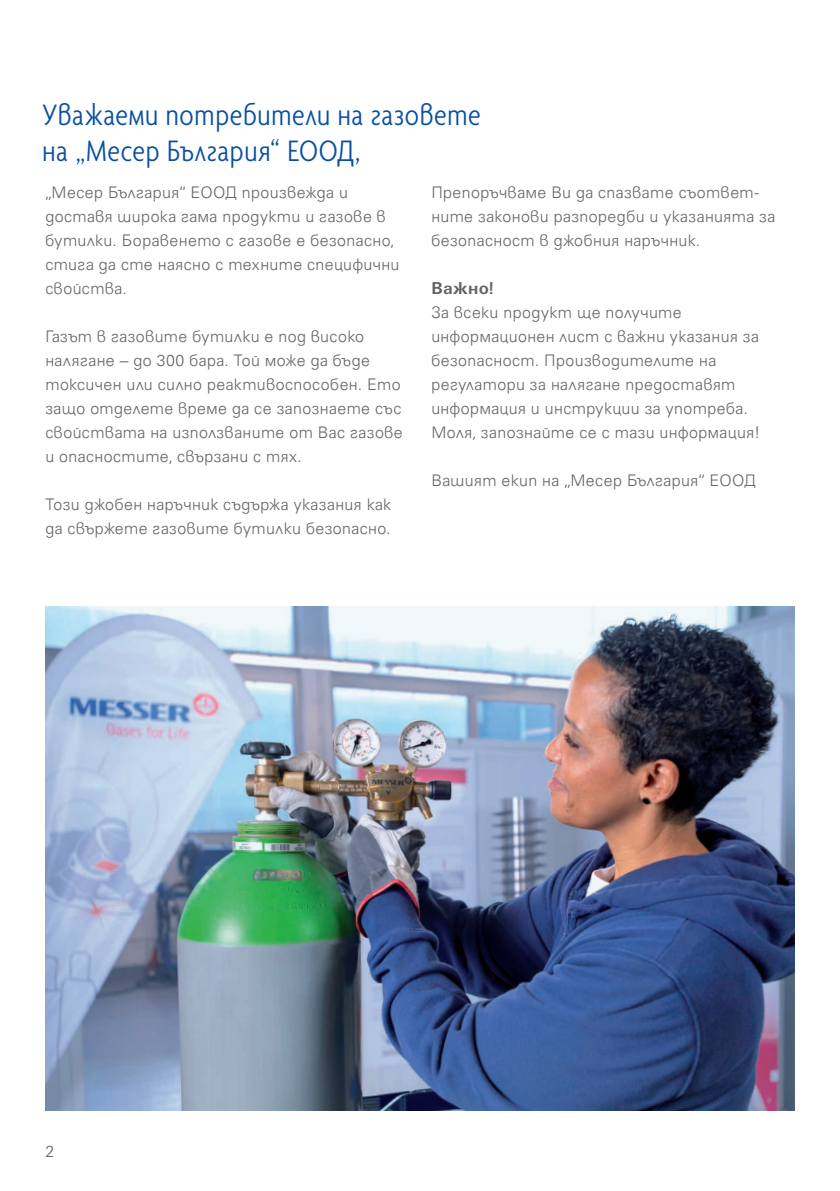
<style>
.page{position:relative;width:840px;height:1191px;background:#fff}
.page>*{position:absolute;margin:0;border:0;box-sizing:border-box;transform-origin:0 0}
.t1{font:300 condensed 32px/36px "Agenda Bg";letter-spacing:.02em;color:#0a4fa2}
.t2{font:300 18px/24px "Universum Bg";letter-spacing:.025em;color:#636366}
.t3{font:700 18px "Universum Bg";letter-spacing:.02em;color:#636366}
</style>
<div class="page">
<img style="left:45px;top:606px;width:749px;height:504px">
<h1 class="t1" style="left:43px;top:96px;width:439px">Уважаеми потребители на газовете на „Месер България“ ЕООД,</h1>
<p class="t2" style="left:45px;top:181px;width:355px">„Месер България“ ЕООД произвежда и доставя широка гама продукти и газове в бутилки. Боравенето с газове е безопасно, стига да сте наясно с техните специфични свойства.</p>
<p class="t2" style="left:45px;top:325px;width:359px">Газът в газовите бутилки е под високо налягане – до 300 бара. Той може да бъде токсичен или силно реактивоспособен. Ето защо отделете време да се запознаете със свойствата на използваните от Вас газове и опасностите, свързани с тях.</p>
<p class="t2" style="left:45px;top:492px;width:347px">Този джобен наръчник съдържа указания как да свържете газовите бутилки безопасно.</p>
<p class="t2" style="left:431px;top:180px;width:345px">Препоръчваме Ви да спазвате съответ&shy;ните законови разпоредби и указанията за безопасност в джобния наръчник.</p>
<p class="t3" style="left:431px;top:279px;width:64px">Важно!</p>
<p class="t2" style="left:431px;top:300px;width:330px">За всеки продукт ще получите информационен лист с важни указания за безопасност. Производителите на регулатори за налягане предоставят информация и инструкции за употреба.<br>Моля, запознайте се с тази информация!</p>
<p class="t2" style="left:431px;top:468px;width:326px">Вашият екип на „Месер България“ ЕООД</p>
<p class="t2" style="left:45px;top:1139px;width:10px">2</p>
</div>
